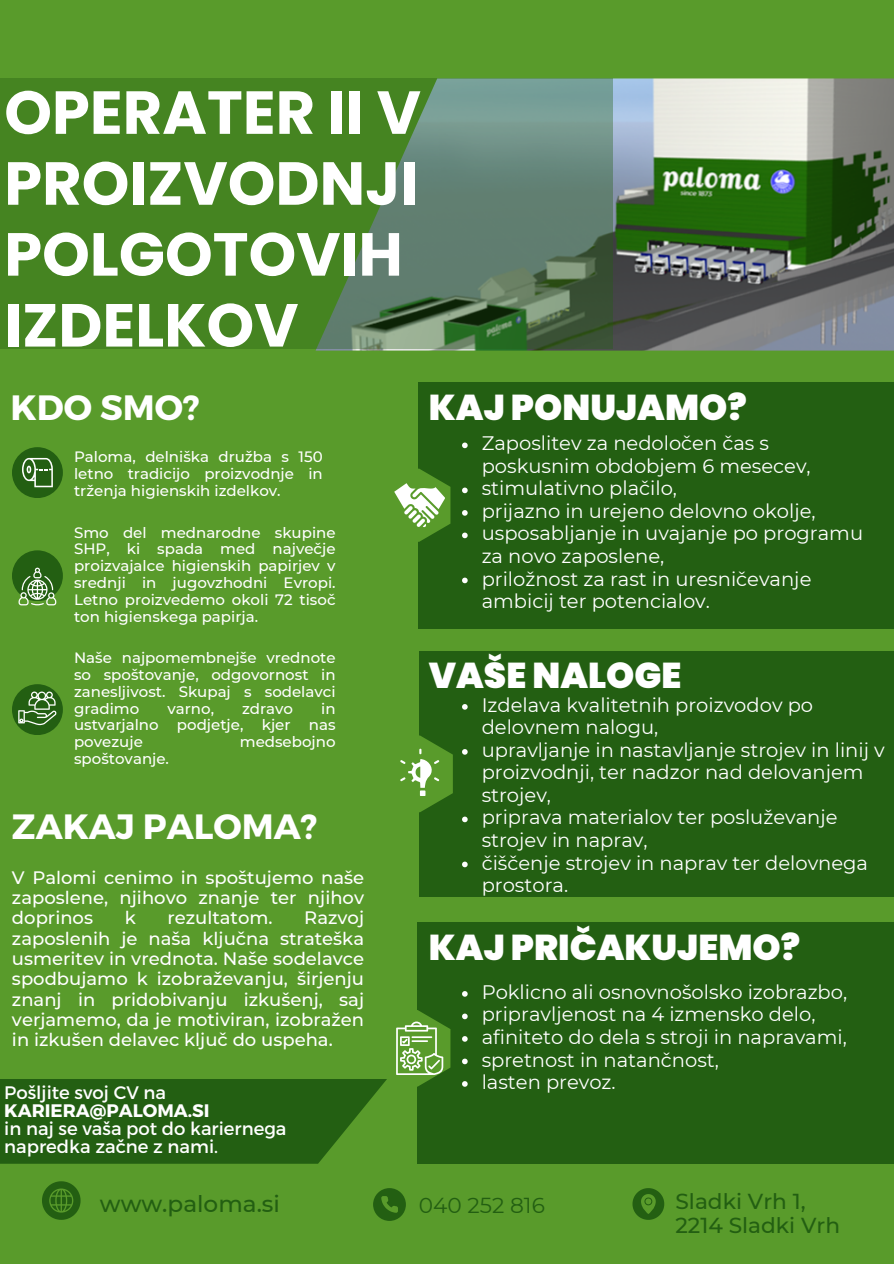
<style>
.page{position:relative;width:894px;height:1264px;background:#fff}
.page>*{position:absolute;margin:0;border:0;box-sizing:border-box;transform-origin:0 0}
.t1{font:700 60.6px/70.8px "Poppins";color:#fff}
.t2{font:900 35.85px "Poppins";color:#fff}
.t3{font:700 35.1px "Montserrat";color:#fff}
.t4{font:500 23.1px "Montserrat";color:#235f12}
.t5{font:500 21.6px "Montserrat";color:#235f12}
.t6{font:21.6px "Montserrat";color:#235f12}
.t7{font:19.5px/22.5px "Montserrat";color:#fff}
.t8{font:18.15px/18px "Montserrat";color:#fff}
.t9{font:700 18.15px/18px "Montserrat";color:#fff}
.t10{font:500 18px/20.2px "Montserrat";color:#fff;text-align:justify}
.t11{font:500 15px/16.8px "Montserrat";color:#fff;text-align:justify}
.s1{font-weight:400}
</style>
<div class="page">
<div style="left:0;top:0;width:893px;height:1263px;background:#599b2b"></div>
<img style="left:316px;top:78px;width:577px;height:272px">
<div style="left:417px;top:922px;width:476px;height:241px;background:#235f12"></div>
<div style="left:419px;top:651px;width:474px;height:245px;background:#235f12"></div>
<div style="left:419px;top:382px;width:474px;height:246px;background:#235f12"></div>
<svg style="left:42px;top:1181px;width:38px;height:38px"></svg>
<svg style="left:632px;top:1188px;width:31px;height:31px"></svg>
<div style="left:12px;top:447px;width:51px;height:51px;background:#235f12;border-radius:50%"></div>
<div style="left:12px;top:550px;width:51px;height:51px;background:#235f12;border-radius:50%"></div>
<div style="left:12px;top:684px;width:51px;height:51px;background:#235f12;border-radius:50%"></div>
<svg style="left:0;top:78px;width:612px;height:271px;background:#4f823e"></svg>
<svg style="left:400px;top:735px;width:52px;height:77px"></svg>
<svg style="left:394px;top:468px;width:56px;height:74px"></svg>
<svg style="left:18px;top:691px;width:38px;height:34px"></svg>
<svg style="left:19px;top:567px;width:37px;height:38px"></svg>
<svg style="left:0;top:1010px;width:450px;height:153px"></svg>
<svg style="left:373px;top:1188px;width:32px;height:32px"></svg>
<svg style="left:22px;top:458px;width:30px;height:29px"></svg>
<svg style="left:462px;top:442px;width:5px;height:6px"></svg>
<svg style="left:462px;top:487px;width:5px;height:6px"></svg>
<svg style="left:462px;top:510px;width:5px;height:5px"></svg>
<svg style="left:462px;top:532px;width:5px;height:6px"></svg>
<svg style="left:462px;top:577px;width:5px;height:6px"></svg>
<svg style="left:462px;top:704px;width:5px;height:5px"></svg>
<svg style="left:462px;top:749px;width:5px;height:5px"></svg>
<svg style="left:462px;top:816px;width:5px;height:6px"></svg>
<svg style="left:462px;top:861px;width:5px;height:6px"></svg>
<svg style="left:462px;top:991px;width:5px;height:5px"></svg>
<svg style="left:462px;top:1013px;width:5px;height:6px"></svg>
<svg style="left:462px;top:1036px;width:5px;height:5px"></svg>
<svg style="left:462px;top:1058px;width:5px;height:6px"></svg>
<svg style="left:462px;top:1081px;width:5px;height:5px"></svg>
<p class="t1" style="left:4px;top:77px;width:418px">OPERATER II V<br>PROIZVODNJI<br>POLGOTOVIH<br>IZDELKOV</p>
<p class="t3" style="left:11px;top:385px;width:191px">KDO SMO?</p>
<p class="t2" style="left:429px;top:382px;width:319px">KAJ PONUJAMO?</p>
<p class="t7" style="left:481px;top:432px;width:330px">Zaposlitev za nedoločen čas s poskusnim obdobjem 6 mesecev,</p>
<p class="t7" style="left:481px;top:477px;width:197px">stimulativno plačilo,</p>
<p class="t7" style="left:481px;top:499px;width:335px">prijazno in urejeno delovno okolje,</p>
<p class="t7" style="left:481px;top:522px;width:383px">usposabljanje in uvajanje po programu za novo zaposlene,</p>
<p class="t7" style="left:481px;top:567px;width:331px">priložnost za rast in uresničevanje ambicij ter potencialov.</p>
<p class="t11" style="left:74px;top:448px;width:250px">Paloma, delniška družba s 150 letno tradicijo proizvodnje in trženja higienskih izdelkov.</p>
<p class="t11" style="left:74px;top:523px;width:263px">Smo del mednarodne skupine SHP, ki spada med največje proizvajalce higienskih papirjev v srednji in jugovzhodni Evropi.<br>Letno proizvedemo okoli 72 tisoč ton higienskega papirja.</p>
<p class="t11" style="left:74px;top:649px;width:263px">Naše najpomembnejše vrednote so spoštovanje, odgovornost in zanesljivost. Skupaj s sodelavci gradimo</p>
<p class="t2" style="left:429px;top:650px;width:254px">VAŠE NALOGE</p>
<p class="t7" style="left:481px;top:693px;width:333px">Izdelava kvalitetnih proizvodov po delovnem nalogu,</p>
<p class="t7" style="left:481px;top:738px;width:404px">upravljanje in nastavljanje strojev in linij v proizvodnji, ter nadzor nad delovanjem strojev,</p>
<p class="t7" style="left:481px;top:806px;width:357px">priprava materialov ter posluževanje strojev in naprav,</p>
<p class="t7" style="left:481px;top:851px;width:388px">čiščenje strojev in naprav ter delovnega prostora.</p>
<p class="t2" style="left:429px;top:922px;width:372px">KAJ PRIČAKUJEMO?</p>
<p class="t7" style="left:481px;top:980px;width:367px">Poklicno ali osnovnošolsko izobrazbo,</p>
<p class="t7" style="left:481px;top:1003px;width:335px">pripravljenost na 4 izmensko delo,</p>
<p class="t7" style="left:481px;top:1025px;width:366px">afiniteto do dela s stroji in napravami,</p>
<p class="t7" style="left:481px;top:1048px;width:239px">spretnost in natančnost,</p>
<p class="t7" style="left:481px;top:1070px;width:135px">lasten prevoz.</p>
<p class="t11" style="left:74px;top:699px;width:263px;text-indent:247px">in ustvarjalno podjetje, kjer nas povezuje</p>
<p class="t11" style="left:167px;top:699px;width:48px">varno,</p>
<p class="t11" style="left:242px;top:699px;width:53px">zdravo</p>
<p class="t11" style="left:240px;top:733px;width:97px">medsebojno</p>
<p class="t11" style="left:74px;top:750px;width:96px">spoštovanje.</p>
<p class="t3" style="left:12px;top:804px;width:307px">ZAKAJ PALOMA?</p>
<p class="t10" style="left:12px;top:867px;width:353px">V Palomi cenimo in spoštujemo naše zaposlene, njihovo znanje ter njihov doprinos</p>
<p class="t10" style="left:12px;top:907px;width:353px;text-indent:292px">Razvoj zaposlenih je naša ključna strateška usmeritev in vrednota. Naše sodelavce spodbujamo k izobraževanju, širjenju znanj in pridobivanju izkušenj, saj verjamemo, da je motiviran, izobražen in izkušen delavec ključ do uspeha.</p>
<p class="t10" style="left:125px;top:907px;width:13px">k</p>
<p class="t10" style="left:167px;top:907px;width:107px">rezultatom.</p>
<p class="t9" style="left:4px;top:1082px;width:207px"><span class="s1">Pošljite svoj CV na<br></span>KARIERA@PALOMA.SI</p>
<p class="t8" style="left:4px;top:1118px;width:284px">in naj se vaša pot do kariernega napredka začne z nami.</p>
<p class="t4" style="left:100px;top:1189px;width:181px">www.paloma.si</p>
<p class="t6" style="left:419px;top:1191px;width:127px">040 252 816</p>
<p class="t5" style="left:675px;top:1187px;width:132px">Sladki Vrh 1,</p>
<p class="t5" style="left:675px;top:1212px;width:166px">2214 Sladki Vrh</p>
</div>
